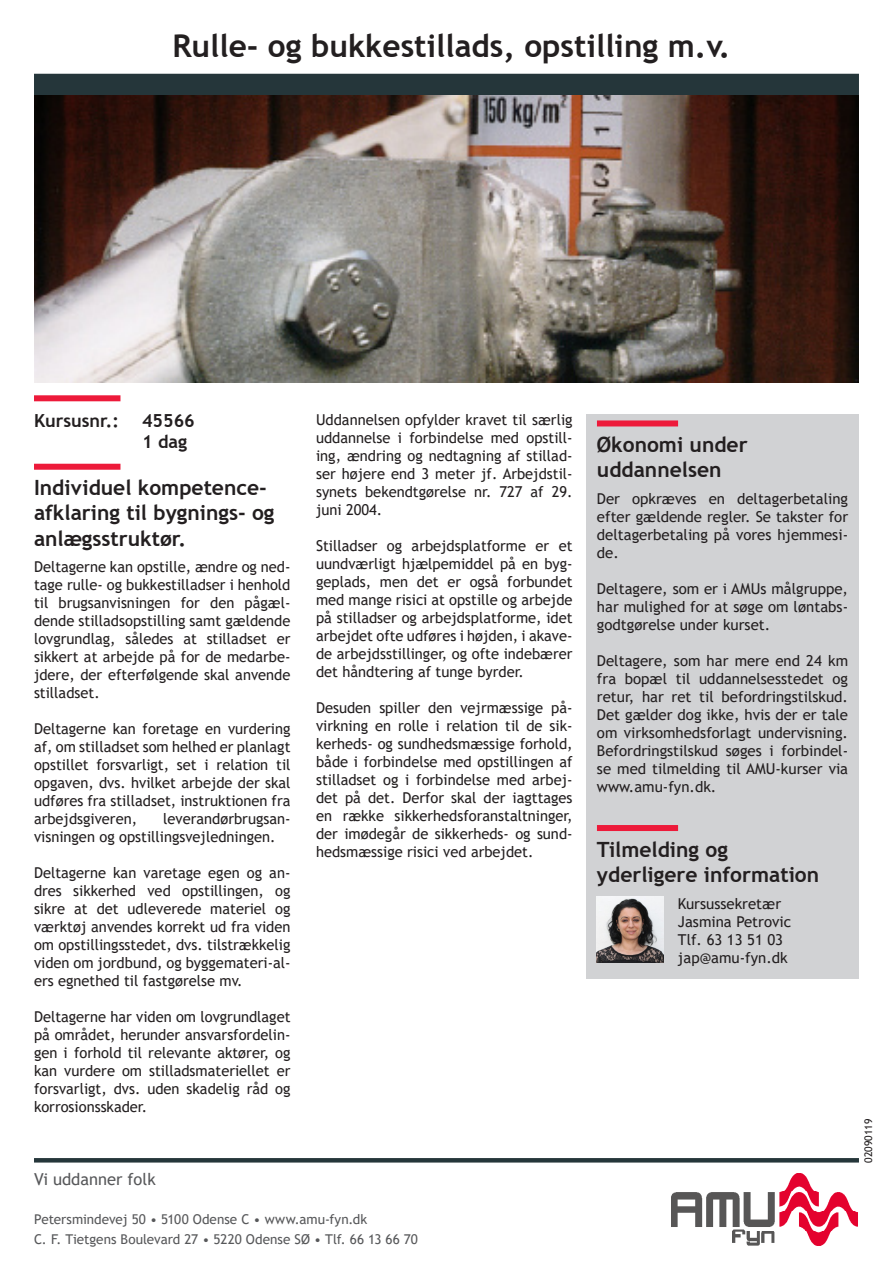
<style>
.page{position:relative;width:893px;height:1263px;background:#fff}
.page>*{position:absolute;margin:0;border:0;box-sizing:border-box;transform-origin:0 0}
.t1{font:700 31.5px "Trebuchet MS";color:#231f20}
.Afsnitsstreg_FED_bro{font:700 21px/25.2px "Trebuchet MS";color:#231f20}
.Afsnitsstreg_ALM_bro{font:700 18px/21.6px "Trebuchet MS";color:#231f20}
.t2{font:16.5px "Trebuchet MS";color:#57585a}
.brødtekst_brochurer{font:15px/18px "Trebuchet MS";color:#231f20;text-align:justify}
.brødtekst_brochurer-2{font:13.5px "Trebuchet MS";color:#57585a}
.brødtekst_brochurer-3{font:10.5px "Trebuchet MS";color:#231f20}
</style>
<div class="page">
<div style="left:34px;top:74px;width:825px;height:22px;background:#25363a"></div>
<img style="left:34px;top:96px;width:825px;height:287px">
<img style="left:671px;top:1173px;width:187px;height:73px">
<svg style="left:34px;top:1158px;width:825px;height:4px;background:#28393d"></svg>
<div style="left:586px;top:415px;width:273px;height:564px;background:#d1d2d4"></div>
<div style="left:34px;top:395px;width:86px;height:6px;background:#ed1a3a"></div>
<div style="left:34px;top:464px;width:86px;height:6px;background:#ed1a3a"></div>
<div style="left:597px;top:420px;width:81px;height:6px;background:#ed1a3a"></div>
<div style="left:597px;top:825px;width:81px;height:6px;background:#ed1a3a"></div>
<img style="left:597px;top:897px;width:66px;height:66px">
<p class="t1" style="left:172px;top:26px;width:560px">Rulle- og bukkestillads, opstilling m.v.</p>
<p class="Afsnitsstreg_ALM_bro" style="left:34px;top:410px;width:86px">Kursusnr.:</p>
<p class="Afsnitsstreg_ALM_bro" style="left:142px;top:410px;width:54px">45566<br>1 dag</p>
<p class="Afsnitsstreg_FED_bro" style="left:34px;top:475px;width:242px">Individuel kompetence&shy;afklaring til bygnings- og anlægsstruktør.</p>
<p class="brødtekst_brochurer" style="left:34px;top:558px;width:258px">Deltagerne kan opstille, ændre og ned&shy;tage rulle- og bukkestilladser i henhold til brugsanvisningen for den pågæl&shy;dende stilladsopstilling samt gældende lovgrundlag, således at stilladset er sikkert at arbejde på for de medarbe&shy;jdere, der efterfølgende skal anvende stilladset.</p>
<p class="brødtekst_brochurer" style="left:34px;top:720px;width:258px">Deltagerne kan foretage en vurdering af, om stilladset som helhed er planlagt opstillet forsvarligt, set i relation til opgaven, dvs. hvilket arbejde der skal udføres fra stilladset, instruktionen fra arbejdsgiveren,</p>
<p class="brødtekst_brochurer" style="left:34px;top:810px;width:258px;text-indent:129px">leverandørbrugsan&shy;visningen og opstillingsvejledningen.</p>
<p class="brødtekst_brochurer" style="left:34px;top:864px;width:258px">Deltagerne kan varetage egen og an&shy;dres sikkerhed ved opstillingen, og sikre at det udleverede materiel og værktøj anvendes korrekt ud fra viden om opstillingsstedet, dvs. tilstrækkelig viden om jordbund, og byggemateri-al&shy;ers egnethed til fastgørelse mv.</p>
<p class="brødtekst_brochurer" style="left:34px;top:1008px;width:258px">Deltagerne har viden om lovgrundlaget på området, herunder ansvarsfordelin&shy;gen i forhold til relevante aktører, og kan vurdere om stilladsmateriellet er forsvarligt, dvs. uden skadelig råd og korrosionsskader.</p>
<p class="t2" style="left:34px;top:1168px;width:123px">Vi uddanner folk</p>
<p class="brødtekst_brochurer" style="left:316px;top:410px;width:258px">Uddannelsen opfylder kravet til særlig uddannelse i forbindelse med opstill&shy;ing, ændring og nedtagning af stillad&shy;ser højere end 3 meter jf. Arbejdstil&shy;synets bekendtgørelse nr. 727 af 29. juni 2004.</p>
<p class="brødtekst_brochurer" style="left:316px;top:536px;width:258px">Stilladser og arbejdsplatforme er et uundværligt hjælpemiddel på en byg&shy;geplads, men det er også forbundet med mange risici at opstille og arbejde på stilladser og arbejdsplatforme, idet arbejdet ofte udføres i højden, i akave&shy;de arbejdsstillinger, og ofte indebærer det håndtering af tunge byrder.</p>
<p class="brødtekst_brochurer" style="left:316px;top:698px;width:258px">Desuden spiller den vejrmæssige på&shy;virkning en rolle i relation til de sik&shy;kerheds- og sundhedsmæssige forhold, både i forbindelse med opstillingen af stilladset og i forbindelse med arbej&shy;det på det. Derfor skal der iagttages en række sikkerhedsforanstaltninger, der imødegår de sikkerheds- og sund&shy;hedsmæssige risici ved arbejdet.</p>
<p class="brødtekst_brochurer-2" style="left:34px;top:1211px;width:335px">Petersmindevej 50 • 5100 Odense C • www.amu-fyn.dk</p>
<p class="brødtekst_brochurer-2" style="left:34px;top:1231px;width:385px">C. F. Tietgens Boulevard 27 • 5220 Odense SØ • Tlf. 66 13 66 70</p>
<p class="Afsnitsstreg_FED_bro" style="left:597px;top:432px;width:152px">Økonomi under uddannelsen</p>
<p class="brødtekst_brochurer" style="left:597px;top:489px;width:253px">Der opkræves en deltagerbetaling efter gældende regler. Se takster for deltagerbetaling på vores hjemmesi&shy;de.</p>
<p class="brødtekst_brochurer" style="left:597px;top:579px;width:253px">Deltagere, som er i AMUs målgruppe, har mulighed for at søge om løntabs&shy;godtgørelse under kurset.</p>
<p class="brødtekst_brochurer" style="left:597px;top:651px;width:253px">Deltagere, som har mere end 24 km fra bopæl til uddannelsesstedet og retur, har ret til befordringstilskud.<br>Det gælder dog ikke, hvis der er tale om virksomhedsforlagt undervisning.<br>Befordringstilskud søges i forbindel&shy;se med tilmelding til AMU-kurser via www.amu-fyn.dk.</p>
<p class="Afsnitsstreg_FED_bro" style="left:597px;top:836px;width:224px">Tilmelding og yderligere information</p>
<p class="brødtekst_brochurer" style="left:678px;top:895px;width:105px">Kursussekretær</p>
<p class="brødtekst_brochurer" style="left:678px;top:913px;width:115px">Jasmina Petrovic</p>
<p class="brødtekst_brochurer" style="left:678px;top:931px;width:107px">Tlf. 63 13 51 03</p>
<p class="brødtekst_brochurer" style="left:678px;top:949px;width:111px">jap@amu-fyn.dk</p>
<p class="brødtekst_brochurer-3" style="left:862px;top:1162px;width:46px;rotate:-90deg">02090119</p>
</div>
